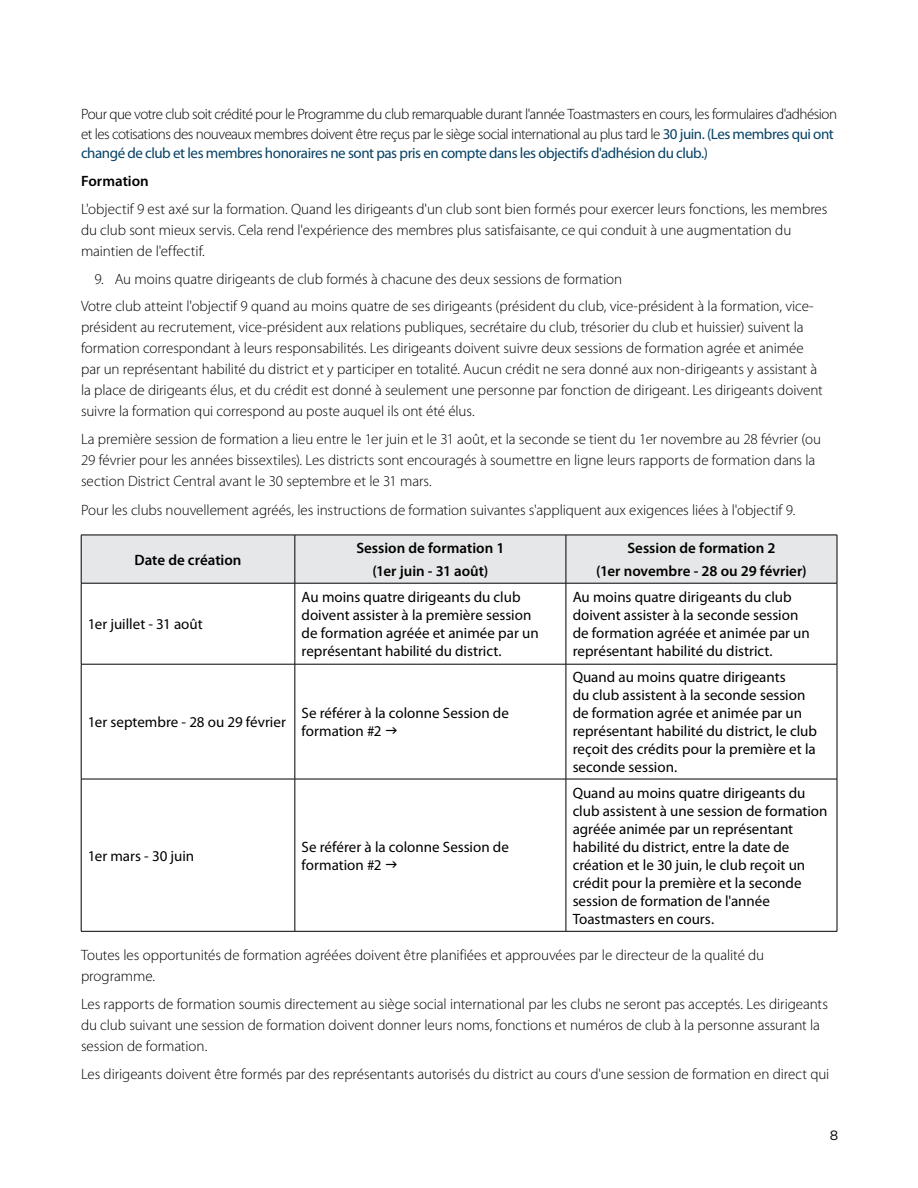
<style>
.page{position:relative;width:918px;height:1188px;background:#fff}
.page>*{position:absolute;margin:0;border:0;box-sizing:border-box;transform-origin:0 0}
.Body_11_15{font:300 15px/21px "Myriad Pro";letter-spacing:-.005em;color:#000}
.Body_11_15-2{font:15px/18px "Myriad Pro";color:#000}
.Body_11_15-3{font:300 15px/19.5px "Myriad Pro";letter-spacing:-.035em;color:#000}
.H3_11_15{font:600 15px/22.5px "Myriad Pro";color:#000;text-align:center}
.Numbered_List{font:300 15px "Myriad Pro";letter-spacing:-.005em;color:#000}
.Body_11_15-4{font:600 15px "Myriad Pro";color:#000}
.t1{font:13.5px "Gotham";color:#000}
.s1{font-weight:400;color:#064265}
</style>
<div class="page">
<div style="left:82px;top:536px;width:755px;height:47px;background:#e6e7e8"></div>
<hr style="left:81px;top:779px;width:214px;height:1px;background:#000">
<hr style="left:81px;top:931px;width:214px;height:1px;background:#000">
<hr style="left:295px;top:779px;width:271px;height:1px;background:#000">
<hr style="left:295px;top:931px;width:271px;height:1px;background:#000">
<hr style="left:566px;top:779px;width:271px;height:1px;background:#000">
<hr style="left:566px;top:931px;width:271px;height:1px;background:#000">
<hr style="left:295px;top:535px;width:1px;height:48px;background:#000">
<hr style="left:566px;top:535px;width:1px;height:48px;background:#000">
<hr style="left:566px;top:664px;width:271px;height:1px;background:#000">
<hr style="left:566px;top:664px;width:1px;height:115px;background:#000">
<hr style="left:566px;top:779px;width:1px;height:152px;background:#000">
<hr style="left:295px;top:664px;width:1px;height:115px;background:#000">
<hr style="left:295px;top:779px;width:1px;height:152px;background:#000">
<hr style="left:81px;top:535px;width:214px;height:1px;background:#000">
<hr style="left:81px;top:535px;width:1px;height:48px;background:#000">
<hr style="left:295px;top:535px;width:271px;height:1px;background:#000">
<hr style="left:566px;top:535px;width:271px;height:1px;background:#000">
<hr style="left:837px;top:535px;width:1px;height:48px;background:#000">
<hr style="left:81px;top:664px;width:214px;height:1px;background:#000">
<hr style="left:295px;top:583px;width:1px;height:81px;background:#000">
<hr style="left:566px;top:583px;width:1px;height:81px;background:#000">
<hr style="left:295px;top:664px;width:271px;height:1px;background:#000">
<hr style="left:81px;top:583px;width:214px;height:1px;background:#000">
<hr style="left:81px;top:583px;width:1px;height:81px;background:#000">
<hr style="left:295px;top:583px;width:271px;height:1px;background:#000">
<hr style="left:566px;top:583px;width:271px;height:1px;background:#000">
<hr style="left:837px;top:583px;width:1px;height:81px;background:#000">
<hr style="left:81px;top:664px;width:1px;height:115px;background:#000">
<hr style="left:837px;top:664px;width:1px;height:115px;background:#000">
<hr style="left:81px;top:779px;width:1px;height:152px;background:#000">
<hr style="left:837px;top:779px;width:1px;height:152px;background:#000">
<p class="Body_11_15-3" style="left:81px;top:105px;width:758px">Pour que votre club soit crédité pour le Programme du club remarquable durant l'année Toastmasters en cours, les formulaires d'adhésion et les cotisations des nouveaux membres doivent être reçus par le siège social international au plus tard le <span class="s1">30 juin. (Les membres qui ont changé de club et les membres honoraires ne sont pas pris en compte dans les objectifs d'adhésion du club.)</span></p>
<p class="Body_11_15-4" style="left:81px;top:173px;width:69px">Formation</p>
<p class="Body_11_15" style="left:81px;top:199px;width:748px">L'objectif 9 est axé sur la formation. Quand les dirigeants d'un club sont bien formés pour exercer leurs fonctions, les membres du club sont mieux servis. Cela rend l'expérience des membres plus satisfaisante, ce qui conduit à une augmentation du maintien de l'effectif.</p>
<p class="Numbered_List" style="left:94px;top:270px;width:529px">9. Au moins quatre dirigeants de club formés à chacune des deux sessions de formation</p>
<p class="Body_11_15" style="left:81px;top:296px;width:743px">Votre club atteint l'objectif 9 quand au moins quatre de ses dirigeants (président du club, vice-président à la formation, vice&shy;président au recrutement, vice-président aux relations publiques, secrétaire du club, trésorier du club et huissier) suivent la formation correspondant à leurs responsabilités. Les dirigeants doivent suivre deux sessions de formation agrée et animée par un représentant habilité du district et y participer en totalité. Aucun crédit ne sera donné aux non-dirigeants y assistant à la place de dirigeants élus, et du crédit est donné à seulement une personne par fonction de dirigeant. Les dirigeants doivent suivre la formation qui correspond au poste auquel ils ont été élus.</p>
<p class="Body_11_15" style="left:81px;top:429px;width:741px">La première session de formation a lieu entre le 1er juin et le 31 août, et la seconde se tient du 1er novembre au 28 février (ou<br>29 février pour les années bissextiles). Les districts sont encouragés à soumettre en ligne leurs rapports de formation dans la section District Central avant le 30 septembre et le 31 mars.</p>
<p class="Body_11_15" style="left:81px;top:500px;width:716px">Pour les clubs nouvellement agréés, les instructions de formation suivantes s'appliquent aux exigences liées à l'objectif 9.</p>
<h3 class="H3_11_15" style="left:134px;top:549px;width:109px">Date de création</h3>
<h3 class="H3_11_15" style="left:356px;top:537px;width:150px">Session de formation 1 (1er juin - 31 août)</h3>
<h3 class="H3_11_15" style="left:596px;top:537px;width:212px">Session de formation 2<br>(1er novembre - 28 ou 29 février)</h3>
<p class="Body_11_15-2" style="left:88px;top:616px;width:116px">1er juillet - 31 août</p>
<p class="Body_11_15-2" style="left:302px;top:589px;width:239px">Au moins quatre dirigeants du club doivent assister à la première session de formation agréée et animée par un représentant habilité du district.</p>
<p class="Body_11_15-2" style="left:573px;top:589px;width:239px">Au moins quatre dirigeants du club doivent assister à la seconde session de formation agréée et animée par un représentant habilité du district.</p>
<p class="Body_11_15-2" style="left:88px;top:714px;width:199px">1er septembre - 28 ou 29 février</p>
<p class="Body_11_15-2" style="left:302px;top:705px;width:209px">Se référer à la colonne Session de formation #2</p>
<p class="Body_11_15-2" style="left:573px;top:669px;width:246px">Quand au moins quatre dirigeants<br>du club assistent à la seconde session de formation agrée et animée par un représentant habilité du district, le club reçoit des crédits pour la première et la seconde session.</p>
<p class="Body_11_15-2" style="left:573px;top:784px;width:256px">Quand au moins quatre dirigeants du club assistent à une session de formation agréée animée par un représentant habilité du district, entre la date de création et le 30 juin, le club reçoit un crédit pour la première et la seconde session de formation de l'année Toastmasters en cours.</p>
<p class="Body_11_15" style="left:81px;top:945px;width:685px">Toutes les opportunités de formation agréées doivent être planifiées et approuvées par le directeur de la qualité du programme.</p>
<p class="Body_11_15" style="left:81px;top:994px;width:748px">Les rapports de formation soumis directement au siège social international par les clubs ne seront pas acceptés. Les dirigeants du club suivant une session de formation doivent donner leurs noms, fonctions et numéros de club à la personne assurant la session de formation.</p>
<p class="Body_11_15" style="left:81px;top:1063px;width:750px">Les dirigeants doivent être formés par des représentants autorisés du district au cours d'une session de formation en direct qui</p>
<p class="Body_11_15-2" style="left:88px;top:847px;width:108px">1er mars - 30 juin</p>
<p class="Body_11_15-2" style="left:302px;top:838px;width:209px">Se référer à la colonne Session de formation #2</p>
<p class="t1" style="left:830px;top:1127px;width:10px">8</p>
</div>
